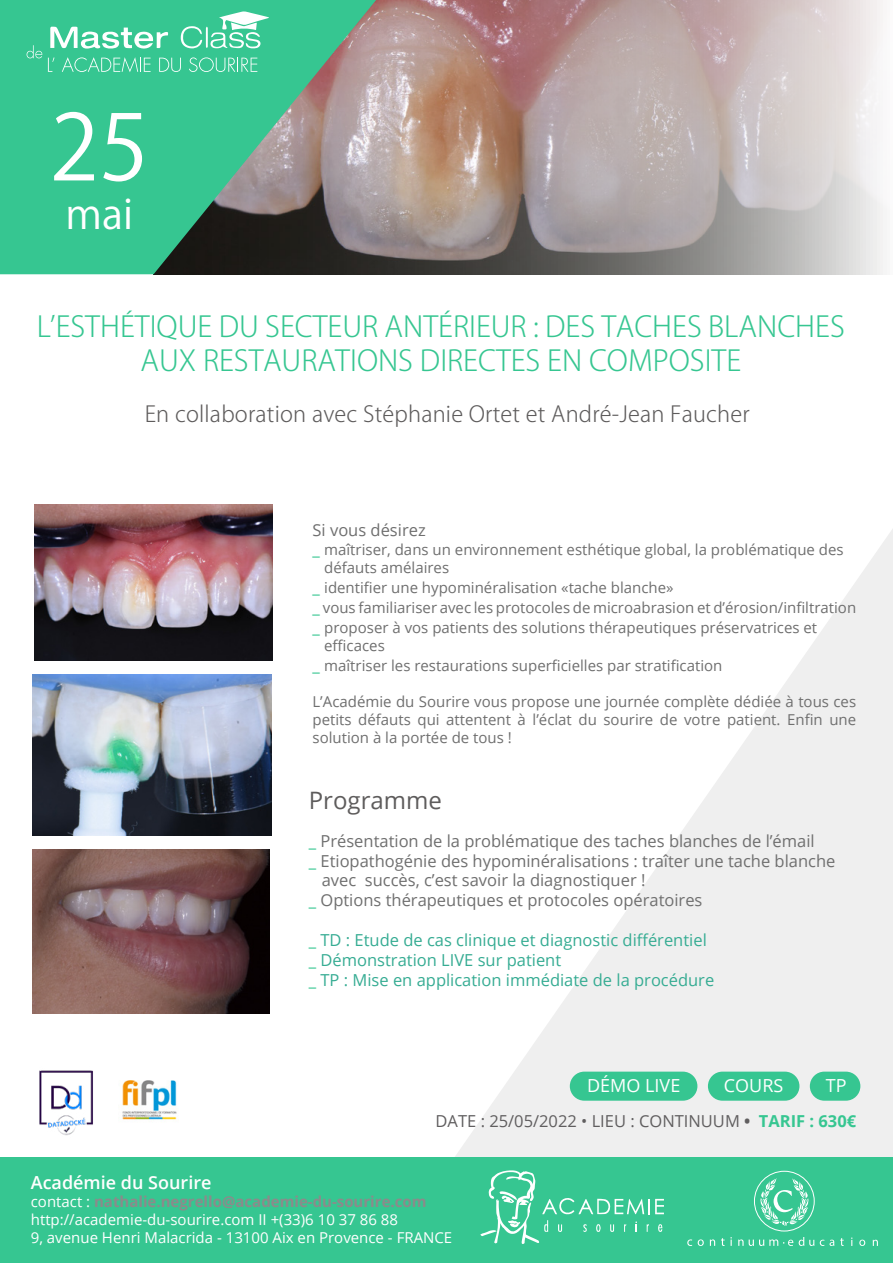
<style>
.page{position:relative;width:893px;height:1263px;background:#fff}
.page>*{position:absolute;margin:0;border:0;box-sizing:border-box;transform-origin:0 0}
.t1{font:90px "Koz Go Pr 6 N";color:#fff}
.t2{font:40.5px "Koz Go Pr 6 N";color:#fff}
.t3{font:300 28.5px/34.2px "Koz Go Pr 6 N";color:#36c691;text-align:center}
.t4{font:24px "Open Sans";color:#5e5c5c}
.t5{font:300 21.9px "Koz Go Pr 6 N";letter-spacing:.01em;color:#5e5c5c}
.t6{font:600 18px "Open Sans";color:#fff}
.t7{font:18px "Open Sans";color:#fff}
.t8{font:16.5px "Open Sans";color:#6f6f6f}
.t9{font:16.5px/19.8px "Open Sans";color:#36ac93}
.t10{font:16.5px "Open Sans";color:#605e5f}
.t11{font:15px/18px "Open Sans";color:#6f6f6f}
.t12{font:15px/18px "Open Sans";color:#fff}
.s1{font-size:16.5px;color:#36c691}
.s2{color:#36c691}
.s3{font-weight:700}
.s4{font-weight:700;color:#36c691}
.s5{font-weight:700;color:#8b8b8b}
</style>
<div class="page">
<svg style="left:455px;top:529px;width:438px;height:628px"></svg>
<div style="left:0;top:1157px;width:893px;height:106px;background:#36c691"></div>
<img style="left:376px;top:0;width:507px;height:274px">
<svg style="left:0;top:0;width:376px;height:274px;background:#4ba884"></svg>
<svg style="left:480px;top:1170px;width:184px;height:74px"></svg>
<div style="left:754px;top:1171px;width:60px;height:60px;border:1px solid #fff;border-radius:50%"></div>
<svg style="left:759px;top:1178px;width:50px;height:48px"></svg>
<svg style="left:687px;top:1239px;width:5px;height:7px"></svg>
<svg style="left:698px;top:1239px;width:6px;height:7px"></svg>
<svg style="left:710px;top:1239px;width:5px;height:7px"></svg>
<svg style="left:721px;top:1237px;width:11px;height:9px"></svg>
<svg style="left:738px;top:1239px;width:55px;height:7px"></svg>
<svg style="left:799px;top:1237px;width:15px;height:9px"></svg>
<svg style="left:820px;top:1239px;width:14px;height:7px"></svg>
<svg style="left:840px;top:1238px;width:4px;height:8px"></svg>
<svg style="left:859px;top:1239px;width:6px;height:7px"></svg>
<svg style="left:873px;top:1240px;width:5px;height:6px"></svg>
<svg style="left:181px;top:11px;width:88px;height:38px"></svg>
<svg style="left:48px;top:57px;width:7px;height:15px"></svg>
<svg style="left:62px;top:57px;width:89px;height:15px"></svg>
<svg style="left:159px;top:58px;width:22px;height:14px"></svg>
<svg style="left:189px;top:57px;width:68px;height:15px"></svg>
<svg style="left:27px;top:45px;width:15px;height:13px"></svg>
<svg style="left:50px;top:26px;width:119px;height:23px"></svg>
<img style="left:33px;top:674px;width:238px;height:162px">
<img style="left:33px;top:849px;width:236px;height:164px">
<img style="left:34px;top:505px;width:238px;height:156px">
<div style="left:708px;top:1071px;width:91px;height:30px;background:#36c691;border-radius:15px"></div>
<div style="left:810px;top:1071px;width:50px;height:30px;background:#36c691;border-radius:15px"></div>
<div style="left:570px;top:1071px;width:127px;height:30px;background:#36c691;border-radius:15px"></div>
<img style="left:39px;top:1070px;width:54px;height:66px">
<img style="left:122px;top:1080px;width:55px;height:40px">
<h1 class="t1" style="left:50px;top:97px;width:101px">25</h1>
<h2 class="t2" style="left:66px;top:191px;width:69px">mai</h2>
<h3 class="t3" style="left:37px;top:310px;width:809px">L’ESTHÉTIQUE DU SECTEUR ANTÉRIEUR : DES TACHES BLANCHES<br>AUX RESTAURATIONS DIRECTES EN COMPOSITE</h3>
<h3 class="t5" style="left:145px;top:401px;width:606px">En collaboration avec Stéphanie Ortet et André-Jean Faucher</h3>
<p class="t8" style="left:313px;top:518px;width:115px">Si vous désirez</p>
<p class="t11" style="left:324px;top:540px;width:521px;text-indent:-12px"><span class="s1">_</span> maîtriser, dans un environnement esthétique global, la problématique des défauts amélaires</p>
<p class="t11" style="left:313px;top:577px;width:545px;line-height:19.8px"><span class="s1">_</span> identifier une hypominéralisation «tache blanche»<br><span class="s1">_</span> vous familiariser avec les protocoles de microabrasion et d’érosion/infiltration <span class="s1">_</span> proposer à vos patients des solutions thérapeutiques préservatrices et</p>
<p class="t11" style="left:313px;top:635px;width:411px;line-height:19.8px;text-indent:12px">efficaces<br><span class="s1">_</span> maîtriser les restaurations superficielles par stratification</p>
<p class="t11" style="left:313px;top:692px;width:545px;text-align:justify">L’Académie du Sourire vous propose une journée complète dédiée à tous ces petits défauts qui attentent à l’éclat du sourire de votre patient. Enfin une solution à la portée de tous !</p>
<h3 class="t4" style="left:309px;top:784px;width:135px">Programme</h3>
<p class="t8" style="left:309px;top:829px;width:507px"><span class="s2">_</span> Présentation de la problématique des taches blanches de l’émail</p>
<p class="t8" style="left:309px;top:849px;width:528px"><span class="s2">_</span> Etiopathogénie des hypominéralisations : traîter une tache blanche</p>
<p class="t8" style="left:322px;top:869px;width:325px">avec succès, c’est savoir la diagnostiquer !</p>
<p class="t8" style="left:309px;top:889px;width:395px"><span class="s2">_</span> Options thérapeutiques et protocoles opératoires</p>
<p class="t9" style="left:309px;top:929px;width:407px"><span class="s2">_</span> TD : Etude de cas clinique et diagnostic différentiel <span class="s2">_</span> Démonstration LIVE sur patient<br><span class="s2">_</span> TP : Mise en application immédiate de la procédure</p>
<p class="t7" style="left:587px;top:1073px;width:95px">DÉMO LIVE</p>
<p class="t7" style="left:724px;top:1073px;width:61px">COURS</p>
<p class="t7" style="left:826px;top:1073px;width:22px">TP</p>
<p class="t10" style="left:436px;top:1109px;width:422px">DATE : 25/05/2022 • LIEU : CONTINUUM <span class="s3">•</span> <span class="s4">TARIF : 630€</span></p>
<p class="t6" style="left:31px;top:1169px;width:182px">Académie du Sourire</p>
<p class="t12" style="left:31px;top:1192px;width:423px">contact : <span class="s5">nathalie.negrello@academie-du-sourire.com </span>http://academie-du-sourire.com II +(33)6 10 37 86 88<br>9, avenue Henri Malacrida - 13100 Aix en Provence - FRANCE</p>
</div>
